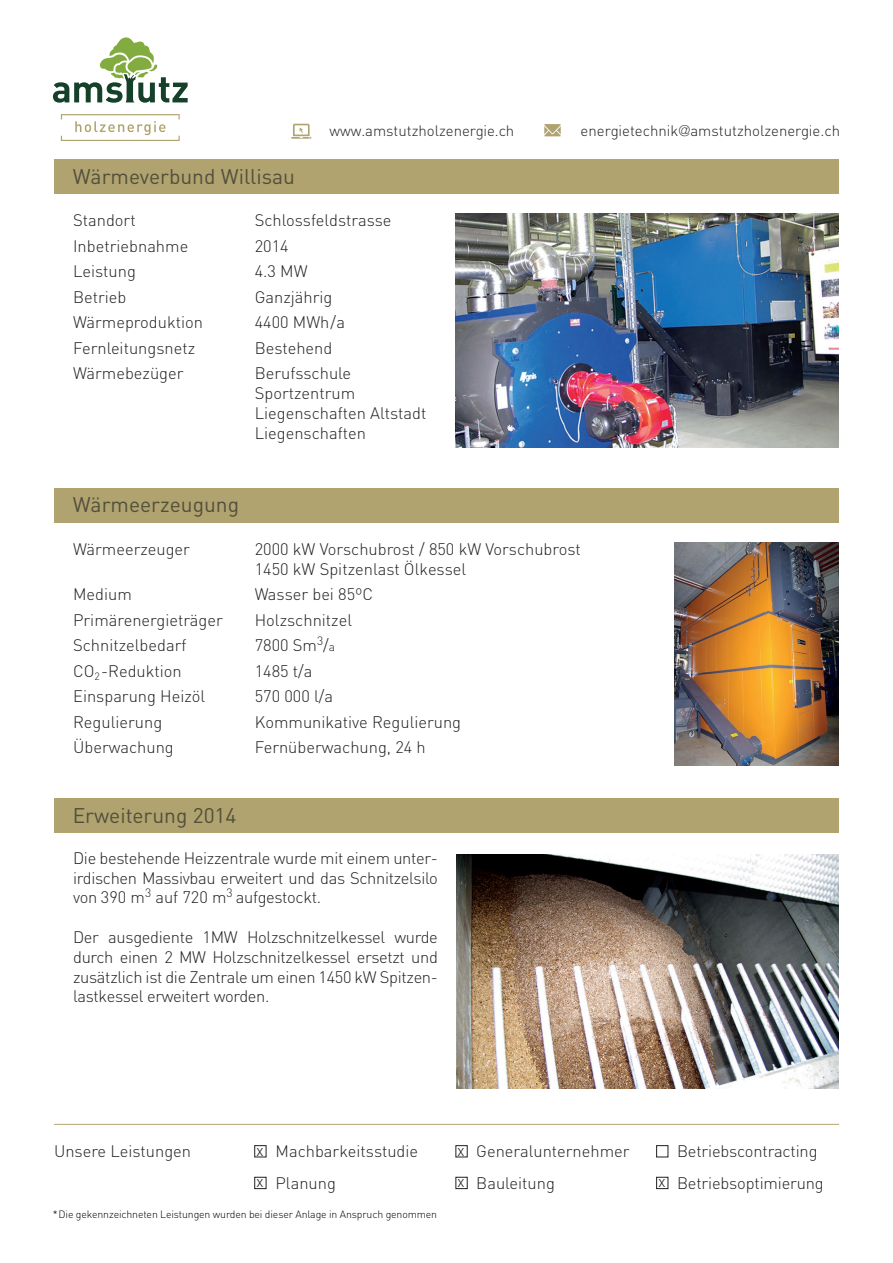
<style>
.page{position:relative;width:893px;height:1263px;background:#fff}
.page>*{position:absolute;margin:0;border:0;box-sizing:border-box;transform-origin:0 0}
.t1{font:21px "DIN";color:#52503b}
.t2{font:300 16.5px/25.5px "DIN Pro";color:#231f20}
.t3{font:300 15px "DIN Pro";color:#231f20}
.t4{font:300 10.5px "DIN Pro";letter-spacing:-.01em;color:#000001}
.s1{font-family:"Helvetica Neue";font-weight:100}
.s2{font-size:12px}
</style>
<div class="page">
<div style="left:54px;top:159px;width:785px;height:34px;background:#b1a370"></div>
<div style="left:54px;top:488px;width:785px;height:34px;background:#b1a370"></div>
<div style="left:54px;top:799px;width:785px;height:34px;background:#b1a370"></div>
<div style="left:254px;top:1145px;width:12px;height:12px;border:1px solid #231f20"></div>
<div style="left:455px;top:1145px;width:13px;height:12px;border:1px solid #231f20"></div>
<div style="left:656px;top:1145px;width:12px;height:12px;border:1px solid #231f20"></div>
<div style="left:254px;top:1177px;width:12px;height:12px;border:1px solid #231f20"></div>
<div style="left:455px;top:1177px;width:13px;height:12px;border:1px solid #231f20"></div>
<div style="left:656px;top:1177px;width:12px;height:12px;border:1px solid #231f20"></div>
<hr style="left:54px;top:1124px;width:785px;height:1px;background:#b3a571">
<svg style="left:544px;top:124px;width:17px;height:12px"></svg>
<svg style="left:291px;top:124px;width:20px;height:15px"></svg>
<svg style="left:61px;top:114px;width:119px;height:27px"></svg>
<svg style="left:53px;top:37px;width:135px;height:66px"></svg>
<img style="left:455px;top:214px;width:383px;height:234px">
<img style="left:456px;top:855px;width:383px;height:234px">
<img style="left:675px;top:542px;width:164px;height:223px">
<p class="t1" style="left:73px;top:163px;width:224px">Wärmeverbund Willisau</p>
<p class="t3" style="left:329px;top:120px;width:186px">www.amstutzholzenergie.ch</p>
<p class="t3" style="left:581px;top:120px;width:261px">energietechnik<span class="s1">@</span>amstutzholzenergie.ch</p>
<p class="t2" style="left:73px;top:207px;width:131px">Standort<br>Inbetriebnahme<br>Leistung<br>Betrieb<br>Wärmeproduktion<br>Fernleitungsnetz<br>Wärmebezüger</p>
<p class="t2" style="left:255px;top:207px;width:138px">Schlossfeldstrasse<br>2014<br>4.3 MW<br>Ganzjährig<br>4400 MWh/a<br>Bestehend<br>Berufsschule</p>
<p class="t2" style="left:255px;top:382px;width:173px;line-height:19.8px">Sportzentrum<br>Liegenschaften Altstadt<br>Liegenschaften</p>
<p class="t1" style="left:73px;top:491px;width:168px">Wärmeerzeugung</p>
<p class="t2" style="left:73px;top:535px;width:118px">Wärmeerzeuger</p>
<p class="t2" style="left:73px;top:581px;width:151px">Medium<br>Primärenergieträger<br>Schnitzelbedarf<br>CO<sub>2</sub>-Reduktion<br>Einsparung Heizöl<br>Regulierung<br>Überwachung</p>
<p class="t2" style="left:255px;top:538px;width:328px;line-height:19.8px">2000 kW Vorschubrost / 850 kW Vorschubrost<br>1450 kW Spitzenlast Ölkessel</p>
<p class="t2" style="left:255px;top:581px;width:208px">Wasser bei 85ºC<br>Holzschnitzel<br>7800 Sm<sup>3</sup>/<span class="s2">a<br></span>1485 t/a<br>570 000 l/a<br>Kommunikative Regulierung<br>Fernüberwachung, 24 h</p>
<p class="t1" style="left:73px;top:802px;width:165px">Erweiterung 2014</p>
<p class="t2" style="left:73px;top:847px;width:366px;line-height:19.8px;text-align:justify">Die bestehende Heizzentrale wurde mit einem unter&shy;irdischen Massivbau erweitert und das Schnitzelsilo von 390 m<sup>3</sup> auf 720 m<sup>3</sup> aufgestockt.</p>
<p class="t2" style="left:73px;top:926px;width:366px;line-height:19.8px;text-align:justify">Der ausgediente 1MW Holzschnitzelkessel wurde durch einen 2 MW Holzschnitzelkessel ersetzt und zusätzlich ist die Zentrale um einen 1450 kW Spitzen&shy;lastkessel erweitert worden.</p>
<p class="t2" style="left:54px;top:1138px;width:139px">Unsere Leistungen</p>
<p class="t2" style="left:276px;top:1135px;width:144px;line-height:31.5px">Machbarkeitsstudie<br>Planung</p>
<p class="t2" style="left:476px;top:1135px;width:155px;line-height:31.5px">Generalunternehmer<br>Bauleitung</p>
<p class="t2" style="left:677px;top:1135px;width:148px;line-height:31.5px">Betriebscontracting<br>Betriebsoptimierung</p>
<p class="t2" style="left:256px;top:1136px;width:9px">x</p>
<p class="t2" style="left:457px;top:1133px;width:9px;line-height:31.7px">x x</p>
<p class="t2" style="left:256px;top:1168px;width:9px">x</p>
<p class="t2" style="left:658px;top:1168px;width:9px">x</p>
<p class="t4" style="left:53px;top:1207px;width:386px">* Die gekennzeichneten Leistungen wurden bei dieser Anlage in Anspruch genommen</p>
</div>
